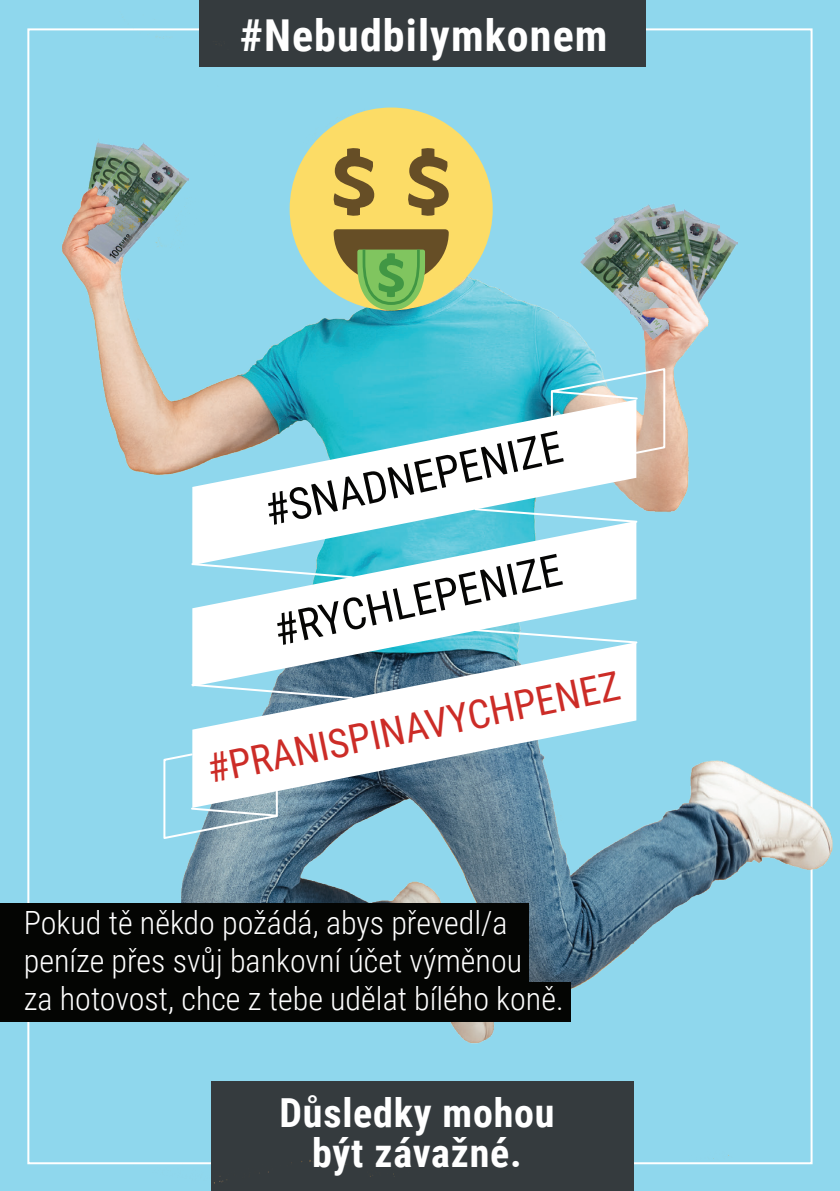
<style>
.page{position:relative;width:840px;height:1191px;background:#fff}
.page>*{position:absolute;margin:0;border:0;box-sizing:border-box;transform-origin:0 0}
.t1{font:44px "Roboto Condensed";color:#050504}
.t2{font:700 44px "Roboto Condensed";letter-spacing:.025em;color:#fff}
.t3{font:700 40px/40px "Roboto Condensed";letter-spacing:.02em;color:#fff;text-align:center}
.t4{font:40px "Roboto Condensed";color:#cc2c27}
.t5{font:300 32px/38px "Roboto Condensed";color:#fff}
</style>
<div class="page">
<div style="left:0;top:0;width:839px;height:1191px;background:#8fd7ed"></div>
<div style="left:211px;top:1081px;width:422px;height:110px;background:#353b3e"></div>
<div style="left:199px;top:0;width:447px;height:67px;background:#353b3e"></div>
<img style="left:62px;top:17px;width:771px;height:1166px">
<img style="left:595px;top:204px;width:105px;height:10px">
<img style="left:626px;top:210px;width:110px;height:125px">
<img style="left:630px;top:210px;width:89px;height:117px">
<img style="left:621px;top:211px;width:79px;height:50px">
<img style="left:580px;top:215px;width:117px;height:120px">
<img style="left:638px;top:261px;width:69px;height:78px">
<img style="left:155px;top:142px;width:33px;height:115px">
<img style="left:78px;top:142px;width:77px;height:3px">
<img style="left:69px;top:145px;width:97px;height:117px">
<img style="left:71px;top:149px;width:108px;height:115px">
<img style="left:63px;top:186px;width:51px;height:63px">
<div style="left:289px;top:107px;width:203px;height:203px;background:#fcdc66;border-radius:50%"></div>
<svg style="left:333px;top:148px;width:41px;height:68px"></svg>
<svg style="left:408px;top:148px;width:40px;height:68px"></svg>
<svg style="left:333px;top:229px;width:115px;height:81px"></svg>
<svg style="left:162px;top:752px;width:117px;height:88px"></svg>
<svg style="left:549px;top:367px;width:117px;height:88px"></svg>
<svg style="left:192px;top:399px;width:444px;height:122px;background:#bee2e7"></svg>
<svg style="left:192px;top:521px;width:444px;height:107px;fill:#fff"></svg>
<svg style="left:192px;top:700px;width:444px;height:108px;fill:#fff"></svg>
<svg style="left:190px;top:628px;width:448px;height:72px"></svg>
<div style="left:0;top:942px;width:528px;height:40px;background:#040503"></div>
<div style="left:0;top:982px;width:570px;height:39px;background:#040503"></div>
<div style="left:0;top:903px;width:528px;height:39px;background:#040503"></div>
<h1 class="t2" style="left:240px;top:5px;width:369px">#Nebudbilymkonem</h1>
<h1 class="t1" style="left:259px;top:479px;width:305px;rotate:-12deg">#SNADNEPENIZE</h1>
<h1 class="t1" style="left:268px;top:600px;width:295px;rotate:-12deg">#RYCHLEPENIZE</h1>
<p class="t4" style="left:202px;top:743px;width:422px;rotate:-12deg">#PRANISPINAVYCHPENEZ</p>
<p class="t5" style="left:24px;top:903px;width:541px">Pokud tě někdo požádá, abys převedl/a peníze přes svůj bankovní účet výměnou<br>za hotovost, chce z tebe udělat bílého koně.</p>
<p class="t3" style="left:279px;top:1091px;width:276px">Důsledky mohou být závažné.</p>
</div>
